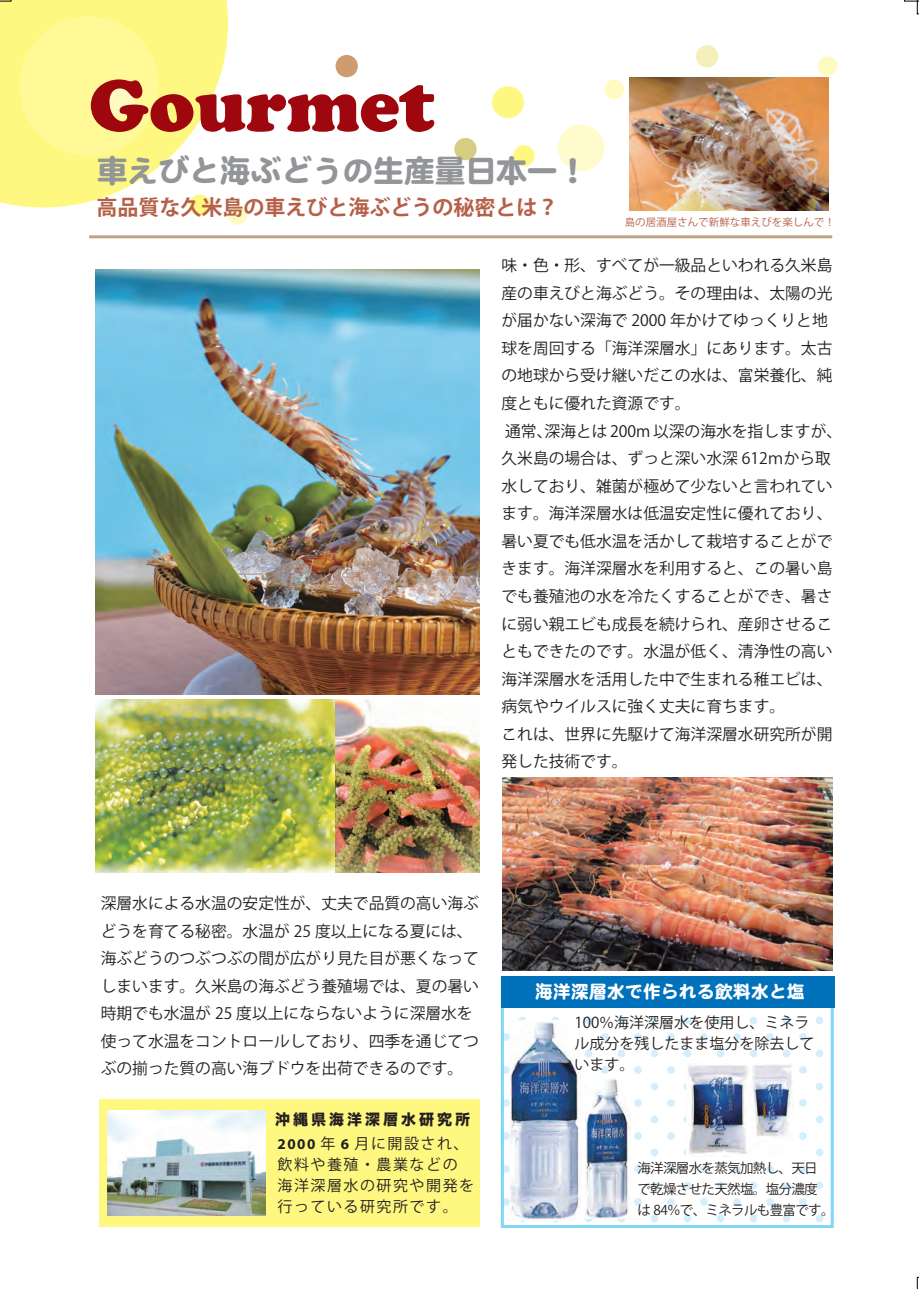
<style>
.page{position:relative;width:919px;height:1289px;background:#fff}
.page>*{position:absolute;margin:0;border:0;box-sizing:border-box;transform-origin:0 0}
.t1{font:72px "Cooper Black Std";color:#9d070d}
.t2{font:31.5px "DF Maru Gothic SB MP RKSJ H";letter-spacing:-.025em;color:#939598}
.t3{font:700 21px "Koz Go Pr 6 N";color:#b5614a}
.t4{font:18px "DF Maru Gothic SB MP RKSJ H";color:#fff}
.t5{font:15.75px/27.6px "Koz Go Pr 6 N";color:#231f20}
.t6{font:15px/20.9px "Koz Go Pr 6 N";letter-spacing:.1em;color:#231f20}
.t7{font:15px/21px "Koz Go Pr 6 N";color:#231f20}
.t8{font:15px "Hira Kaku Std N W8";letter-spacing:.2em;color:#231f20}
.t9{font:13.5px/21px "Koz Go Pr 6 N";letter-spacing:-.05em;color:#231f20}
.t10{font:10.5px "Koz Go Pr 6 N";color:#b5614a}
.s1{font-family:"Myriad Pro";font-weight:700}
</style>
<div class="page">
<div style="left:99px;top:1098px;width:381px;height:128px;background:#fff880"></div>
<svg style="left:501px;top:1007px;width:332px;height:220px"></svg>
<img style="left:629px;top:77px;width:199px;height:133px">
<img style="left:502px;top:777px;width:330px;height:193px">
<img style="left:95px;top:269px;width:384px;height:425px">
<img style="left:95px;top:700px;width:385px;height:172px">
<img style="left:510px;top:1020px;width:70px;height:200px">
<img style="left:585px;top:1077px;width:45px;height:141px">
<img style="left:686px;top:1063px;width:107px;height:93px">
<div style="left:501px;top:976px;width:333px;height:31px;background:#0072bc"></div>
<div style="left:492px;top:86px;width:32px;height:32px;background:#fff880;border-radius:50%"></div>
<div style="left:557px;top:124px;width:47px;height:47px;background:#fffbcc;border-radius:50%"></div>
<div style="left:696px;top:45px;width:22px;height:22px;background:#f5efbc;border-radius:50%"></div>
<div style="left:817px;top:56px;width:20px;height:20px;background:#fffac1;border-radius:50%"></div>
<div style="left:227px;top:205px;width:20px;height:20px;background:#fffac1;border-radius:50%"></div>
<div style="left:604px;top:80px;width:20px;height:19px;background:#fffac1;border-radius:50%"></div>
<div style="left:454px;top:138px;width:22px;height:22px;background:#d5cd80;border-radius:50%"></div>
<div style="left:335px;top:55px;width:23px;height:22px;background:#ce9c70;border-radius:50%"></div>
<div style="left:513px;top:145px;width:21px;height:21px;background:#fff880;border-radius:50%"></div>
<svg style="left:189px;top:194px;width:21px;height:22px"></svg>
<hr style="left:89px;top:235px;width:743px;height:3px;background:#a67c4d">
<img style="left:108px;top:1110px;width:157px;height:105px">
<svg style="left:0;top:0;width:228px;height:207px;background:#fef99b"></svg>
<svg style="left:904px;top:0;width:14px;height:14px"></svg>
<svg style="left:916px;top:1276px;width:2px;height:12px"></svg>
<h1 class="t1" style="left:89px;top:62px;width:347px">Gourmet</h1>
<h2 class="t2" style="left:96px;top:155px;width:494px">車えびと海ぶどうの生産量日本一！</h2>
<h3 class="t3" style="left:96px;top:195px;width:463px">高品質な久米島の車えびと海ぶどうの秘密とは？</h3>
<p class="t10" style="left:624px;top:216px;width:211px">島の居酒屋さんで新鮮な車えびを楽しんで！</p>
<p class="t5" style="left:501px;top:252px;width:342px">味・色・形、すべてが一級品といわれる久米島産の車えびと海ぶどう。その理由は、太陽の光が届かない深海で 2000 年かけてゆっくりと地球を周回する「海洋深層水」にあります。太古の地球から受け継いだこの水は、富栄養化、純度ともに優れた資源です。<br>通常、深海とは 200m 以深の海水を指しますが、久米島の場合は、ずっと深い水深 612ｍから取水しており、雑菌が極めて少ないと言われています。海洋深層水は低温安定性に優れており、暑い夏でも低水温を活かして栽培することができます。海洋深層水を利用すると、この暑い島でも養殖池の水を冷たくすることができ、暑さに弱い親エビも成長を続けられ、産卵させることもできたのです。水温が低く、清浄性の高い海洋深層水を活用した中で生まれる稚エビは、病気やウイルスに強く丈夫に育ちます。<br>これは、世界に先駆けて海洋深層水研究所が開発した技術です。</p>
<p class="t5" style="left:101px;top:889px;width:379px">深層水による水温の安定性が、丈夫で品質の高い海ぶどうを育てる秘密。水温が 25 度以上になる夏には、海ぶどうのつぶつぶの間が広がり見た目が悪くなってしまいます。久米島の海ぶどう養殖場では、夏の暑い時期でも水温が 25 度以上にならないように深層水を使って水温をコントロールしており、四季を通じてつぶの揃った質の高い海ブドウを出荷できるのです。</p>
<p class="t8" style="left:275px;top:1111px;width:196px">沖縄県海洋深層水研究所</p>
<p class="t6" style="left:277px;top:1133px;width:198px"><span class="s1">2000</span> 年 <span class="s1">6</span> 月に開設され、飲料や養殖・農業などの海洋深層水の研究や開発を行っている研究所です。</p>
<p class="t4" style="left:534px;top:982px;width:271px">海洋深層水で作られる飲料水と塩</p>
<p class="t7" style="left:574px;top:1012px;width:241px">100％海洋深層水を使用し、ミネラル成分を残したまま塩分を除去しています。</p>
<p class="t9" style="left:637px;top:1158px;width:199px">海洋深層水を蒸気加熱し、天日<br>で乾燥させた天然塩。塩分濃度<br>は 84％で、ミネラルも豊富です。</p>
</div>
